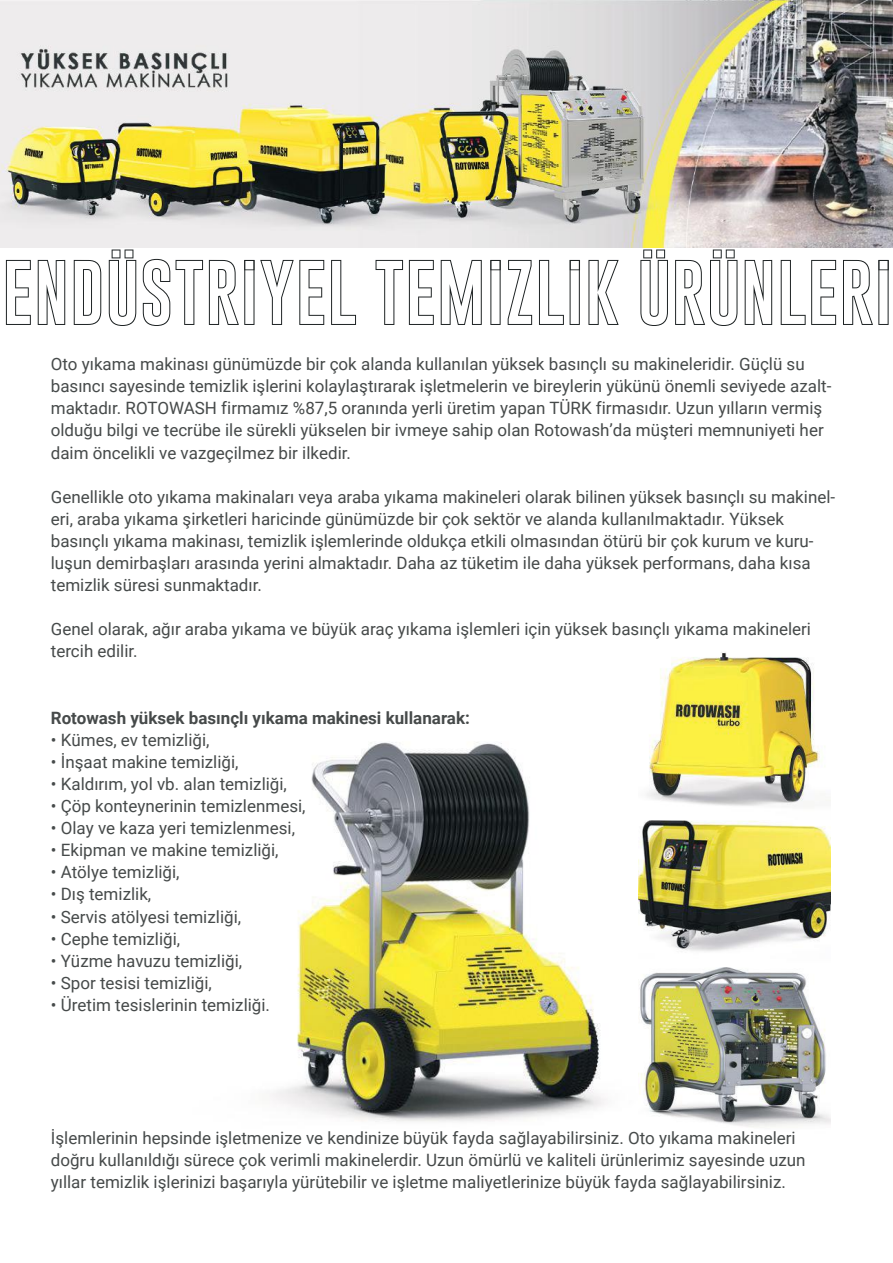
<style>
.page{position:relative;width:893px;height:1263px;background:#fff}
.page>*{position:absolute;margin:0;border:0;box-sizing:border-box;transform-origin:0 0}
.t1{font:66.9px "Gobold Hollow";color:#1a1f20}
.t2{font:58.95px "Gobold Hollow";color:#1a1f20}
.t3{font:16.95px/22px "Roboto";color:#464a4a}
.t4{font:700 16.95px "Roboto";color:#464a4a}
</style>
<div class="page">
<img style="left:0;top:0;width:893px;height:248px">
<img style="left:272px;top:742px;width:334px;height:380px">
<img style="left:638px;top:967px;width:192px;height:160px">
<img style="left:638px;top:820px;width:192px;height:131px">
<img style="left:647px;top:652px;width:183px;height:154px">
<h1 class="t1" style="left:2px;top:249px;width:893px">ENDÜSTRIYEL TEMIZLIK ÜRÜNLERI</h1>
<h2 class="t2" style="left:241px;top:203px;width:19px">.</h2>
<h2 class="t2" style="left:487px;top:203px;width:98px">. .</h2>
<h2 class="t2" style="left:875px;top:203px;width:19px">.</h2>
<p class="t3" style="left:51px;top:352px;width:782px">Oto yıkama makinası günümüzde bir çok alanda kullanılan yüksek basınçlı su makineleridir. Güçlü su basıncı sayesinde temizlik işlerini kolaylaştırarak işletmelerin ve bireylerin yükünü önemli seviyede azalt&shy;maktadır. ROTOWASH firmamız %87,5 oranında yerli üretim yapan TÜRK firmasıdır. Uzun yılların vermiş olduğu bilgi ve tecrübe ile sürekli yükselen bir ivmeye sahip olan Rotowash’da müşteri memnuniyeti her daim öncelikli ve vazgeçilmez bir ilkedir.</p>
<p class="t3" style="left:51px;top:485px;width:786px">Genellikle oto yıkama makinaları veya araba yıkama makineleri olarak bilinen yüksek basınçlı su makinel&shy;eri, araba yıkama şirketleri haricinde günümüzde bir çok sektör ve alanda kullanılmaktadır. Yüksek basınçlı yıkama makinası, temizlik işlemlerinde oldukça etkili olmasından ötürü bir çok kurum ve kuru&shy;luşun demirbaşları arasında yerini almaktadır. Daha az tüketim ile daha yüksek performans, daha kısa temizlik süresi sunmaktadır.</p>
<p class="t3" style="left:51px;top:618px;width:762px">Genel olarak, ağır araba yıkama ve büyük araç yıkama işlemleri için yüksek basınçlı yıkama makineleri tercih edilir.</p>
<p class="t4" style="left:51px;top:706px;width:421px">Rotowash yüksek basınçlı yıkama makinesi kullanarak:</p>
<p class="t3" style="left:51px;top:728px;width:160px">• Kümes, ev temizliği,</p>
<p class="t3" style="left:51px;top:750px;width:189px">• İnşaat makine temizliği,</p>
<p class="t3" style="left:51px;top:772px;width:238px">• Kaldırım, yol vb. alan temizliği,</p>
<p class="t3" style="left:51px;top:794px;width:256px">• Çöp konteynerinin temizlenmesi,</p>
<p class="t3" style="left:51px;top:816px;width:246px">• Olay ve kaza yeri temizlenmesi,</p>
<p class="t3" style="left:51px;top:839px;width:229px">• Ekipman ve makine temizliği,</p>
<p class="t3" style="left:51px;top:861px;width:130px">• Atölye temizliği,</p>
<p class="t3" style="left:51px;top:883px;width:102px">• Dış temizlik,</p>
<p class="t3" style="left:51px;top:905px;width:192px">• Servis atölyesi temizliği,</p>
<p class="t3" style="left:51px;top:927px;width:131px">• Cephe temizliği,</p>
<p class="t3" style="left:51px;top:949px;width:193px">• Yüzme havuzu temizliği,</p>
<p class="t3" style="left:51px;top:971px;width:163px">• Spor tesisi temizliği,</p>
<p class="t3" style="left:51px;top:993px;width:221px">• Üretim tesislerinin temizliği.</p>
<p class="t3" style="left:51px;top:1126px;width:756px">İşlemlerinin hepsinde işletmenize ve kendinize büyük fayda sağlayabilirsiniz. Oto yıkama makineleri doğru kullanıldığı sürece çok verimli makinelerdir. Uzun ömürlü ve kaliteli ürünlerimiz sayesinde uzun yıllar temizlik işlerinizi başarıyla yürütebilir ve işletme maliyetlerinize büyük fayda sağlayabilirsiniz.</p>
</div>
